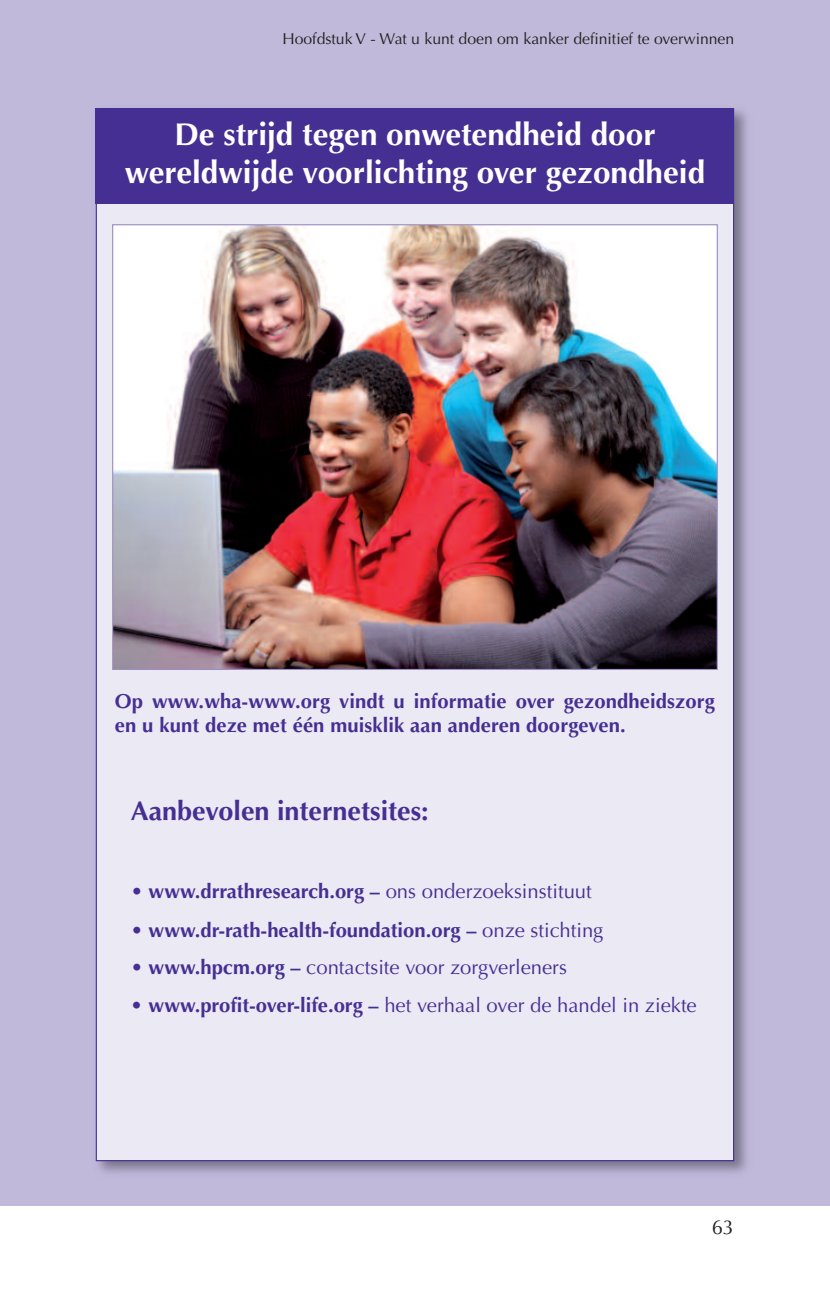
<style>
.page{position:relative;width:830px;height:1308px;background:#fff}
.page>*{position:absolute;margin:0;border:0;box-sizing:border-box;transform-origin:0 0}
.t1{font:700 31.5px/38.5px "Optima LT";color:#fff;text-align:center}
.t2{font:700 27px "Optima LT";color:#452f92}
.t3{font:700 20.25px/24.8px "Optima LT";letter-spacing:.005em;color:#452f92}
.t4{font:20.25px "Optima LT";color:#452f92}
.t5{font:20.25px "Optima LT";color:#231f20}
.t6{font:15.75px "Optima LT";color:#231f20}
.s1{font-weight:400}
.s2{font-weight:700}
</style>
<div class="page">
<div style="left:0;top:0;width:829px;height:1205px;background:#c1b9da"></div>
<img style="left:95px;top:108px;width:652px;height:1065px">
<div style="left:97px;top:110px;width:635px;height:1050px;background:#ebe9f4"></div>
<div style="left:96px;top:108px;width:637px;height:95px;background:#452f92"></div>
<img style="left:114px;top:226px;width:601px;height:442px">
<p class="t6" style="left:282px;top:32px;width:453px">Hoofdstuk V - Wat u kunt doen om kanker definitief te overwinnen</p>
<h1 class="t1" style="left:125px;top:118px;width:581px">De strijd tegen onwetendheid door wereldwijde voorlichting over gezondheid</h1>
<p class="t3" style="left:115px;top:690px;width:601px">Op www.wha-www.org vindt u informatie over gezondheidszorg en u kunt deze met één muisklik aan anderen doorgeven.</p>
<h2 class="t2" style="left:131px;top:799px;width:299px">Aanbevolen internetsites:</h2>
<p class="t3" style="left:131px;top:881px;width:462px">• www.drrathresearch.org – <span class="s1">ons onderzoeksinstituut</span></p>
<p class="t3" style="left:131px;top:919px;width:474px">• www.dr-rath-health-foundation.org – <span class="s1">onze stichting</span></p>
<p class="t4" style="left:131px;top:959px;width:437px"><span class="s2">• www.hpcm.org –</span> contactsite voor zorgverleners</p>
<p class="t4" style="left:131px;top:996px;width:567px"><span class="s2">• www.profit-over-life.org –</span> het verhaal over de handel in ziekte</p>
<p class="t5" style="left:711px;top:1218px;width:24px">63</p>
</div>
